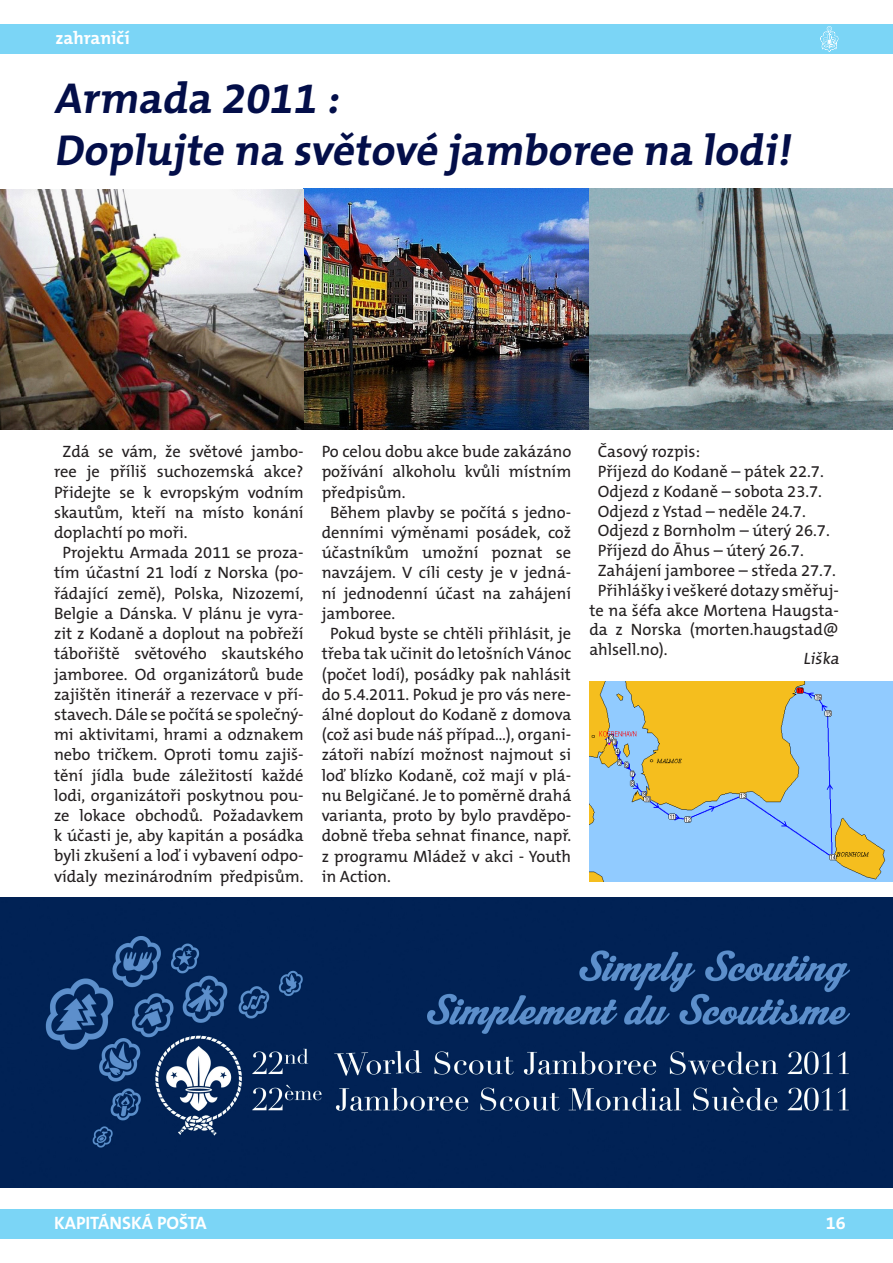
<style>
.page{position:relative;width:893px;height:1263px;background:#fff}
.page>*{position:absolute;margin:0;border:0;box-sizing:border-box;transform-origin:0 0}
.t1{font:700 43.5px/52.2px "The Mix CE B7";color:#030e49}
.t2{font:700 18px "The Mix CE B7";color:#fff}
.t3{font:16.5px "The Mix CE B5 Plain";color:#231f20}
</style>
<div class="page">
<div style="left:0;top:1209px;width:893px;height:30px;background:#7bd5f6"></div>
<div style="left:0;top:24px;width:893px;height:30px;background:#7bd5f6"></div>
<svg style="left:820px;top:26px;width:19px;height:26px"></svg>
<img style="left:0;top:897px;width:893px;height:291px">
<img style="left:589px;top:681px;width:304px;height:201px">
<img style="left:0;top:189px;width:893px;height:241px">
<p class="t2" style="left:55px;top:28px;width:76px">zahraničí</p>
<h1 class="t1" style="left:54px;top:74px;width:745px">Armada 2011 :<br>Doplujte na světové jamboree na lodi!</h1>
<p class="t3" style="left:63px;top:443px;width:243px">Zdá se vám, že světové jambo-</p>
<p class="t3" style="left:54px;top:463px;width:251px">ree je příliš suchozemská akce?</p>
<p class="t3" style="left:54px;top:483px;width:251px">Přidejte se k evropským vodním</p>
<p class="t3" style="left:54px;top:503px;width:251px">skautům, kteří na místo konání</p>
<p class="t3" style="left:54px;top:523px;width:135px">doplachtí po moři.</p>
<p class="t3" style="left:63px;top:544px;width:243px">Projektu Armada 2011 se proza-</p>
<p class="t3" style="left:54px;top:564px;width:251px">tím účastní 21 lodí z Norska (po-</p>
<p class="t3" style="left:54px;top:584px;width:251px">řádající země), Polska, Nizozemí,</p>
<p class="t3" style="left:54px;top:604px;width:251px">Belgie a Dánska. V plánu je vyra-</p>
<p class="t3" style="left:54px;top:624px;width:251px">zit z Kodaně a doplout na pobřeží</p>
<p class="t3" style="left:54px;top:645px;width:251px">tábořiště světového skautského</p>
<p class="t3" style="left:54px;top:665px;width:251px">jamboree. Od organizátorů bude</p>
<p class="t3" style="left:54px;top:685px;width:251px">zajištěn itinerář a rezervace v pří-</p>
<p class="t3" style="left:54px;top:705px;width:251px">stavech. Dále se počítá se společný-</p>
<p class="t3" style="left:54px;top:726px;width:251px">mi aktivitami, hrami a odznakem</p>
<p class="t3" style="left:54px;top:746px;width:251px">nebo tričkem. Oproti tomu zajiš-</p>
<p class="t3" style="left:54px;top:766px;width:251px">tění jídla bude záležitostí každé</p>
<p class="t3" style="left:54px;top:786px;width:251px">lodi, organizátoři poskytnou pou-</p>
<p class="t3" style="left:54px;top:806px;width:251px">ze lokace obchodů. Požadavkem</p>
<p class="t3" style="left:54px;top:827px;width:251px">k účasti je, aby kapitán a posádka</p>
<p class="t3" style="left:54px;top:847px;width:251px">byli zkušení a loď i vybavení odpo-</p>
<p class="t3" style="left:54px;top:867px;width:251px">vídaly mezinárodním předpisům.</p>
<p class="t3" style="left:322px;top:443px;width:251px">Po celou dobu akce bude zakázáno</p>
<p class="t3" style="left:322px;top:463px;width:251px">požívání alkoholu kvůli místním</p>
<p class="t3" style="left:322px;top:483px;width:85px">předpisům.</p>
<p class="t3" style="left:330px;top:503px;width:243px">Během plavby se počítá s jedno-</p>
<p class="t3" style="left:322px;top:523px;width:251px">denními výměnami posádek, což</p>
<p class="t3" style="left:322px;top:544px;width:251px">účastníkům umožní poznat se</p>
<p class="t3" style="left:322px;top:564px;width:251px">navzájem. V cíli cesty je v jedná-</p>
<p class="t3" style="left:322px;top:584px;width:251px">ní jednodenní účast na zahájení</p>
<p class="t3" style="left:322px;top:604px;width:75px">jamboree.</p>
<p class="t3" style="left:330px;top:625px;width:243px">Pokud byste se chtěli přihlásit, je</p>
<p class="t3" style="left:322px;top:645px;width:251px">třeba tak učinit do letošních Vánoc</p>
<p class="t3" style="left:322px;top:665px;width:251px">(počet lodí), posádky pak nahlásit</p>
<p class="t3" style="left:322px;top:685px;width:251px">do 5.4.2011. Pokud je pro vás nere-</p>
<p class="t3" style="left:322px;top:705px;width:251px">álné doplout do Kodaně z domova</p>
<p class="t3" style="left:322px;top:726px;width:251px">(což asi bude náš případ…), organi-</p>
<p class="t3" style="left:322px;top:746px;width:251px">zátoři nabízí možnost najmout si</p>
<p class="t3" style="left:322px;top:766px;width:251px">loď blízko Kodaně, což mají v plá-</p>
<p class="t3" style="left:322px;top:786px;width:251px">nu Belgičané. Je to poměrně drahá</p>
<p class="t3" style="left:322px;top:806px;width:251px">varianta, proto by bylo pravděpo-</p>
<p class="t3" style="left:322px;top:827px;width:251px">dobně třeba sehnat finance, např.</p>
<p class="t3" style="left:322px;top:847px;width:251px">z programu Mládež v akci - Youth</p>
<p class="t3" style="left:322px;top:867px;width:71px">in Action.</p>
<p class="t3" style="left:598px;top:443px;width:104px">Časový rozpis:</p>
<p class="t3" style="left:598px;top:462px;width:227px">Příjezd do Kodaně – pátek 22.7.</p>
<p class="t3" style="left:598px;top:482px;width:226px">Odjezd z Kodaně – sobota 23.7.</p>
<p class="t3" style="left:598px;top:502px;width:209px">Odjezd z Ystad – neděle 24.7.</p>
<p class="t3" style="left:598px;top:522px;width:233px">Odjezd z Bornholm – úterý 26.7.</p>
<p class="t3" style="left:598px;top:542px;width:207px">Příjezd do Āhus – úterý 26.7.</p>
<p class="t3" style="left:598px;top:561px;width:240px">Zahájení jamboree – středa 27.7.</p>
<p class="t3" style="left:598px;top:581px;width:243px">Přihlášky i veškeré dotazy směřuj-</p>
<p class="t3" style="left:589px;top:601px;width:251px">te na šéfa akce Mortena Haugsta-</p>
<p class="t3" style="left:589px;top:621px;width:251px">da z Norska (morten.haugstad@</p>
<p class="t3" style="left:589px;top:641px;width:80px">ahlsell.no).</p>
<p class="t3" style="left:803px;top:650px;width:40px">Liška</p>
<p class="t2" style="left:54px;top:1213px;width:154px">KAPITÁNSKÁ POŠTA</p>
<p class="t2" style="left:826px;top:1213px;width:21px">16</p>
</div>
